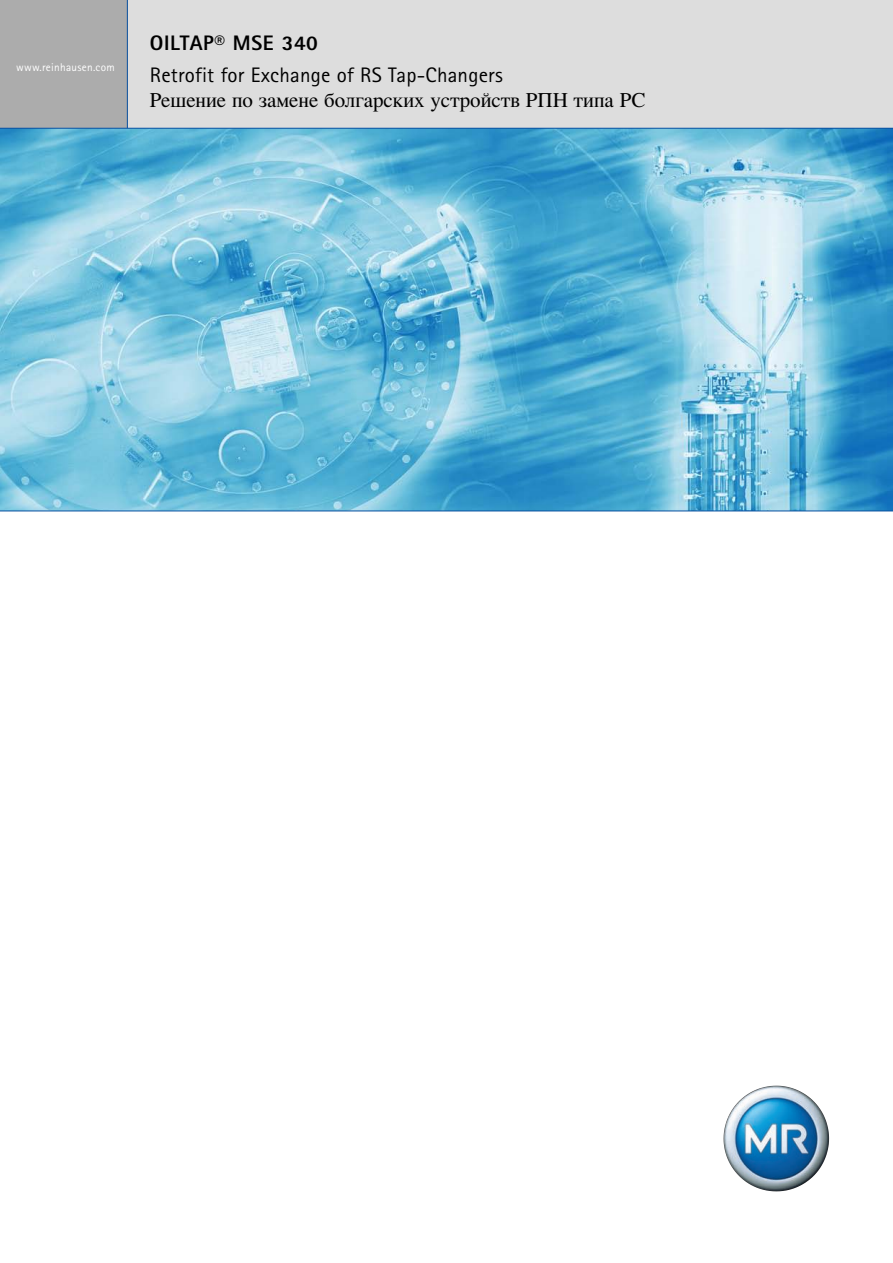
<style>
.page{position:relative;width:893px;height:1263px;background:#fff}
.page>*{position:absolute;margin:0;border:0;box-sizing:border-box;transform-origin:0 0}
.t1{font:21px "Times CY";color:#000}
.t2{font:21px "Rotis Sans Serif";letter-spacing:.01em;color:#000}
.t3{font:800 21px "Rotis Sans Serif";letter-spacing:.03em;color:#000}
.t4{font:11.25px "Rotis Sans Serif";letter-spacing:.025em;color:#fff}
</style>
<div class="page">
<div style="left:128px;top:1px;width:765px;height:127px;background:#ddd"></div>
<div style="left:0;top:1px;width:127px;height:127px;background:#acacac"></div>
<img style="left:0;top:129px;width:893px;height:382px">
<img style="left:723px;top:1085px;width:106px;height:106px">
<hr style="left:127px;top:1px;width:1px;height:127px;background:#0a51a1">
<hr style="left:0;top:128px;width:893px;height:1px;background:#0a51a1">
<hr style="left:0;top:511px;width:893px;height:1px;background:#0a51a1">
<p class="t4" style="left:16px;top:63px;width:100px">www.reinhausen.com</p>
<p class="t3" style="left:150px;top:36px;width:170px">OILTAP® MSE 340</p>
<p class="t2" style="left:150px;top:68px;width:354px">Retrofit for Exchange of RS Tap-Changers</p>
<p class="t1" style="left:150px;top:93px;width:497px">Решение по замене болгарских устройств РПН типа РС</p>
</div>
